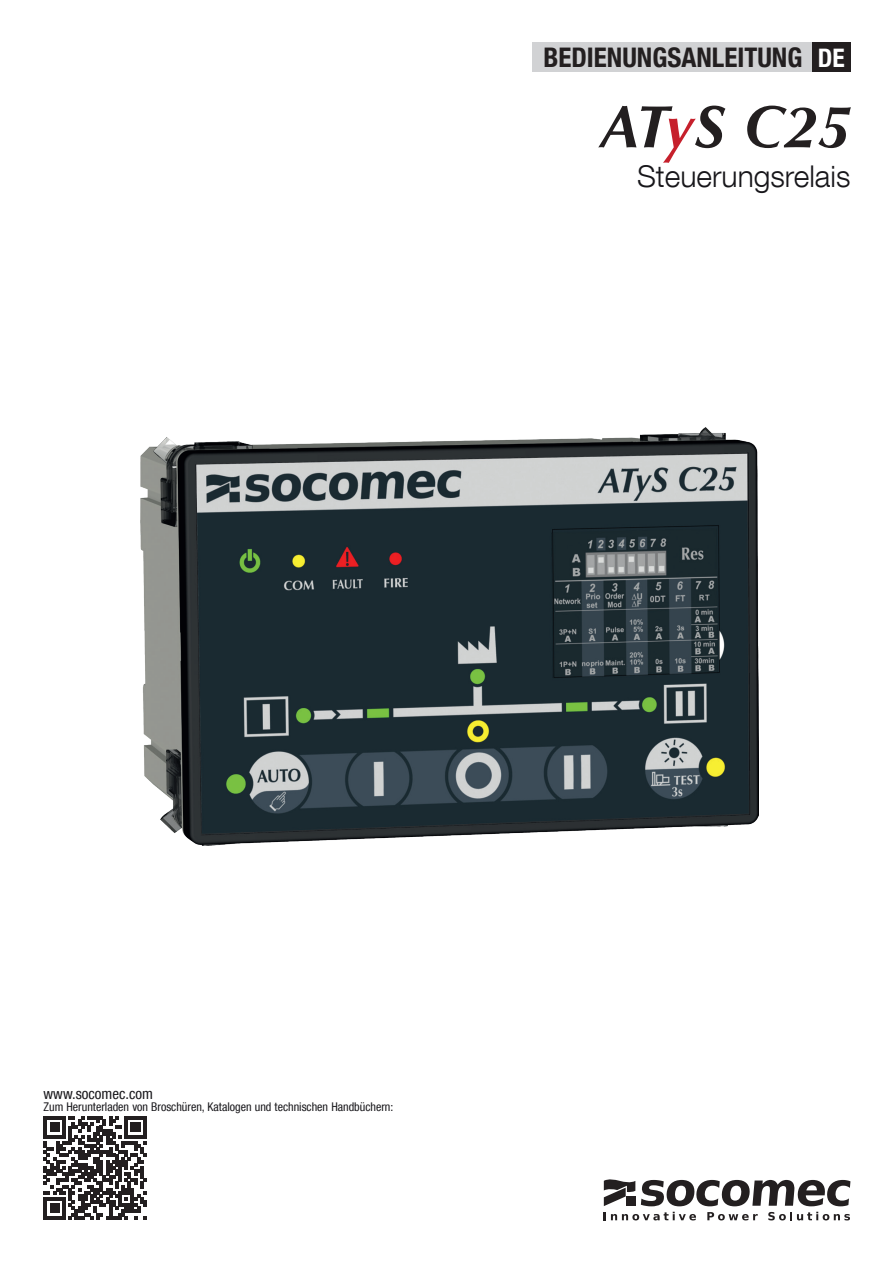
<style>
.page{position:relative;width:893px;height:1263px;background:#fff}
.page>*{position:absolute;margin:0;border:0;box-sizing:border-box;transform-origin:0 0}
.t1{font:italic 700 60px "Optima LT Std";color:#231f20}
.t2{font:300 30px "Helvetica Neue LT Com";color:#17161a}
.t3{font:700 condensed 27px "Helvetica Neue LT Com";color:#231f20}
.t4{font:condensed 15px "Helvetica Neue LT Com";color:#17161a}
.t5{font:condensed 12px "Helvetica Neue LT Com";color:#17161a}
.s1{font-size:25.5px;color:#fff}
.s2{color:#c6202c}
</style>
<div class="page">
<img style="left:140px;top:427px;width:618px;height:419px">
<svg style="left:44px;top:1116px;width:102px;height:103px"></svg>
<svg style="left:641px;top:1180px;width:209px;height:26px"></svg>
<svg style="left:604px;top:1212px;width:92px;height:8px"></svg>
<svg style="left:707px;top:1212px;width:51px;height:8px"></svg>
<svg style="left:768px;top:1212px;width:82px;height:8px"></svg>
<svg style="left:604px;top:1179px;width:31px;height:27px"></svg>
<div style="left:626px;top:1196px;width:9px;height:10px;background:#231f20"></div>
<div style="left:533px;top:43px;width:280px;height:29px;background:#d1d2d4"></div>
<div style="left:812px;top:43px;width:38px;height:29px;background:#231f20"></div>
<h3 class="t3" style="left:543px;top:41px;width:303px">BEDIENUNGSANLEITUNG <span class="s1">DE</span></h3>
<h1 class="t1" style="left:599px;top:91px;width:252px">AT<span class="s2">y</span>S C25</h1>
<h2 class="t2" style="left:637px;top:158px;width:215px">Steuerungsrelais</h2>
<p class="t4" style="left:44px;top:1085px;width:111px">www.socomec.com</p>
<p class="t5" style="left:44px;top:1100px;width:351px">Zum Herunterladen von Broschüren, Katalogen und technischen Handbüchern:</p>
</div>
